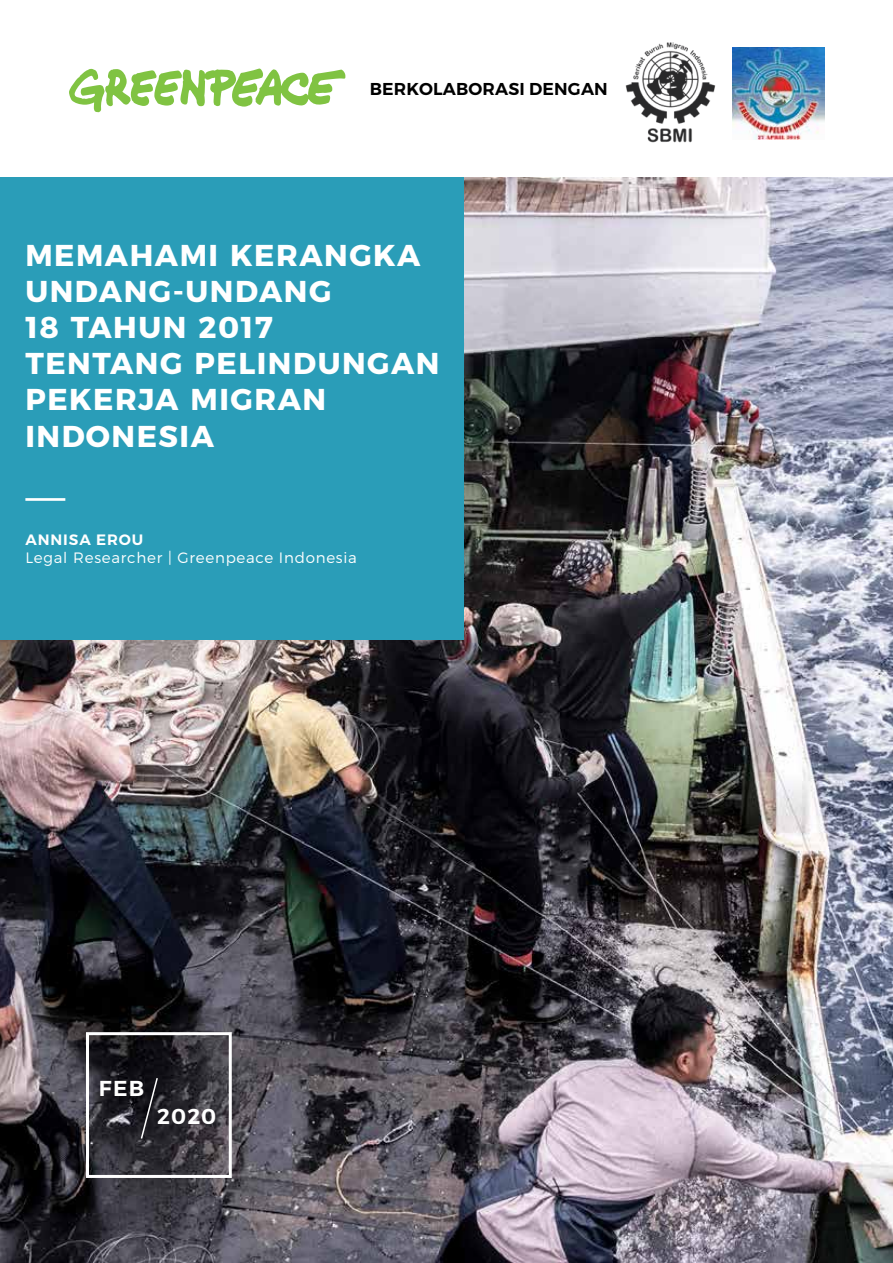
<style>
.page{position:relative;width:893px;height:1263px;background:#fff}
.page>*{position:absolute;margin:0;border:0;box-sizing:border-box;transform-origin:0 0}
.t1{font:700 30.15px/36.2px "Montserrat";letter-spacing:.05em;color:#fff}
.t2{font:600 21.6px "Montserrat";letter-spacing:.05em;color:#fff}
.t3{font:600 17.25px "Montserrat";letter-spacing:.01em;color:#000}
.t4{font:300 15px "Montserrat";letter-spacing:.05em;color:#fff}
.t5{font:600 15px "Montserrat";letter-spacing:.06em;color:#fff}
</style>
<div class="page">
<img style="left:0;top:177px;width:893px;height:1086px">
<div style="left:0;top:176px;width:464px;height:464px;background:#2a9db8"></div>
<hr style="left:25px;top:498px;width:40px;height:3px;background:#fff">
<div style="left:86px;top:1032px;width:146px;height:146px;border:3px solid #fff"></div>
<svg style="left:140px;top:1076px;width:19px;height:64px"></svg>
<img style="left:625px;top:42px;width:91px;height:101px">
<img style="left:733px;top:47px;width:92px;height:92px">
<svg style="left:69px;top:69px;width:276px;height:43px"></svg>
<p class="t3" style="left:370px;top:78px;width:239px">BERKOLABORASI DENGAN</p>
<p class="t1" style="left:25px;top:235px;width:416px">MEMAHAMI KERANGKA<br>UNDANG-UNDANG<br>18 TAHUN 2017<br>TENTANG PELINDUNGAN<br>PEKERJA MIGRAN<br>INDONESIA</p>
<p class="t5" style="left:25px;top:530px;width:119px">ANNISA EROU</p>
<p class="t4" style="left:25px;top:549px;width:333px">Legal Researcher | Greenpeace Indonesia</p>
<p class="t2" style="left:99px;top:1075px;width:47px">FEB</p>
<p class="t2" style="left:157px;top:1103px;width:61px">2020</p>
</div>
